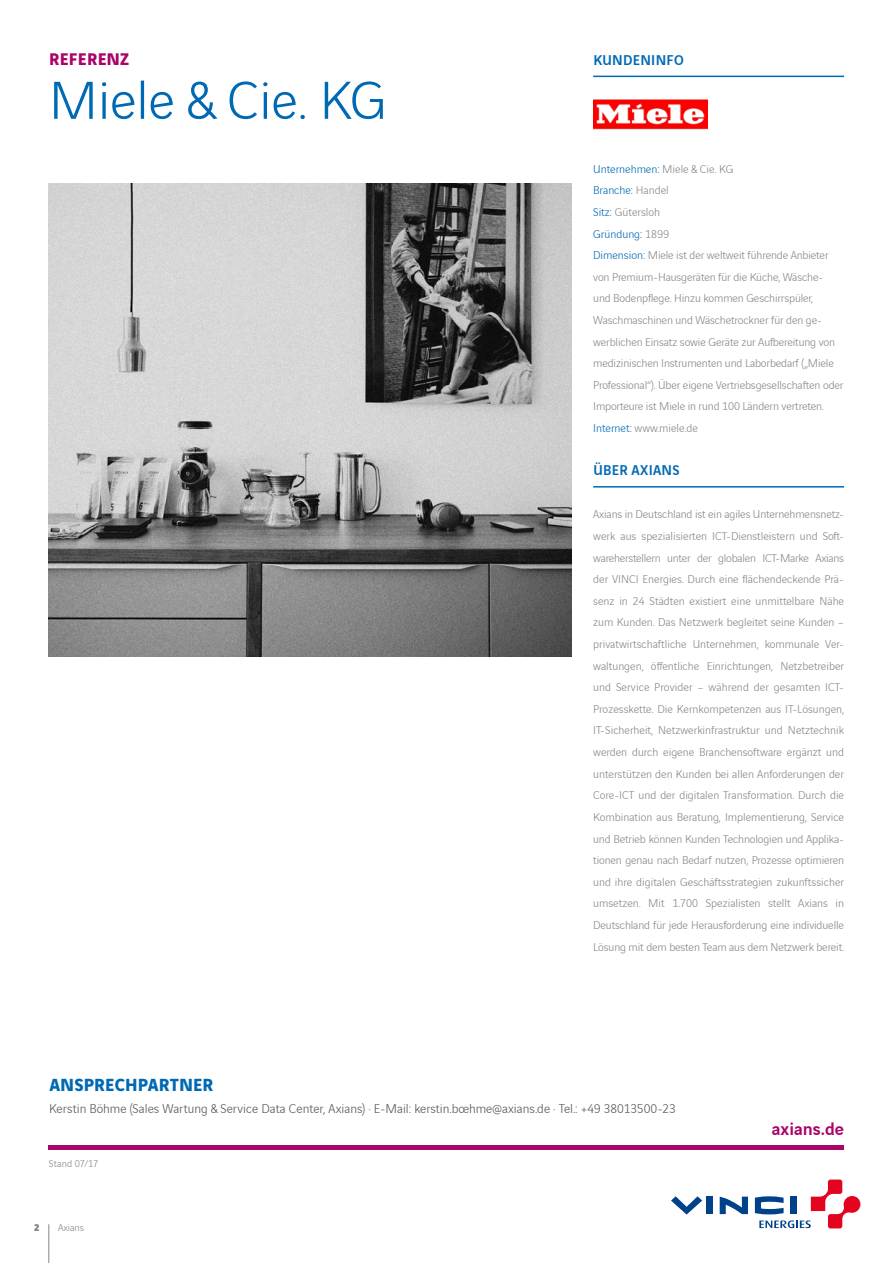
<style>
.page{position:relative;width:893px;height:1263px;background:#fff}
.page>*{position:absolute;margin:0;border:0;box-sizing:border-box;transform-origin:0 0}
.t1{font:300 57px "Vinci Sans";color:#0069b4}
.t2{font:700 18.75px "Vinci Sans";letter-spacing:.015em;color:#0069b4}
.t3{font:500 18.75px "Vinci Sans";color:#aa0469}
.t4{font:700 18px "Vinci Sans";letter-spacing:.02em;color:#aa0469}
.t5{font:500 15px "Vinci Sans";letter-spacing:.02em;color:#0069b4}
.t6{font:300 13.5px "Vinci Sans";color:#575756}
.t7{font:300 12px/21.6px "Vinci Sans";letter-spacing:-.01em;color:#878787;text-align:justify}
.t8{font:300 10.5px "Vinci Sans";color:#878787}
.t9{font:900 10.5px "Vinci Sans";color:#878787}
.s1{color:#0069b4}
</style>
<div class="page">
<hr style="left:48px;top:1224px;width:1px;height:39px;background:#878787">
<div style="left:706px;top:1196px;width:7px;height:18px;background:#004289"></div>
<svg style="left:720px;top:1196px;width:28px;height:18px"></svg>
<svg style="left:671px;top:1196px;width:31px;height:18px"></svg>
<svg style="left:755px;top:1179px;width:105px;height:49px"></svg>
<hr style="left:49px;top:1145px;width:795px;height:4px;background:#aa0469">
<img style="left:49px;top:184px;width:523px;height:472px">
<hr style="left:593px;top:486px;width:251px;height:2px;background:#0069b4">
<hr style="left:593px;top:76px;width:251px;height:1px;background:#0069b4">
<img style="left:593px;top:99px;width:114px;height:31px">
<h3 class="t4" style="left:49px;top:45px;width:82px">REFERENZ</h3>
<h1 class="t1" style="left:49px;top:59px;width:340px">Miele &amp; Cie. KG</h1>
<p class="t5" style="left:593px;top:48px;width:92px">KUNDENINFO</p>
<p class="t7" style="left:593px;top:157px;width:252px;text-align:left"><span class="s1">Unternehmen:</span> Miele &amp; Cie. KG<br><span class="s1">Branche:</span> Handel<br><span class="s1">Sitz:</span> Gütersloh<br><span class="s1">Gründung:</span> 1899<br><span class="s1">Dimension:</span> Miele ist der weltweit führende Anbieter von Premium-Hausgeräten für die Küche, Wäsche&shy;und Bodenpflege. Hinzu kommen Geschirrspüler, Waschmaschinen und Wäschetrockner für den ge&shy;werblichen Einsatz sowie Geräte zur Aufbereitung von medizinischen Instrumenten und Laborbedarf („Miele Professional“). Über eigene Vertriebsgesellschaften oder Importeure ist Miele in rund 100 Ländern vertreten.<br><span class="s1">Internet:</span> www.miele.de</p>
<p class="t5" style="left:593px;top:459px;width:88px">ÜBER AXIANS</p>
<p class="t7" style="left:593px;top:503px;width:252px">Axians in Deutschland ist ein agiles Unternehmensnetz&shy;werk aus spezialisierten ICT-Dienstleistern und Soft&shy;wareherstellern unter der globalen ICT-Marke Axians der VINCI Energies. Durch eine flächendeckende Prä&shy;senz in 24 Städten existiert eine unmittelbare Nähe zum Kunden. Das Netzwerk begleitet seine Kunden – privatwirtschaftliche Unternehmen, kommunale Ver&shy;waltungen, öffentliche Einrichtungen, Netzbetreiber und Service Provider – während der gesamten ICT-Prozesskette. Die Kernkompetenzen aus IT-Lösungen, IT-Sicherheit, Netzwerkinfrastruktur und Netztechnik werden durch eigene Branchensoftware ergänzt und unterstützen den Kunden bei allen Anforderungen der Core-ICT und der digitalen Transformation. Durch die Kombination aus Beratung, Implementierung, Service und Betrieb können Kunden Technologien und Applika&shy;tionen genau nach Bedarf nutzen, Prozesse optimieren und ihre digitalen Geschäftsstrategien zukunftssicher umsetzen. Mit 1.700 Spezialisten stellt Axians in Deutschland für jede Herausforderung eine individuelle Lösung mit dem besten Team aus dem Netzwerk bereit.</p>
<h2 class="t2" style="left:49px;top:1070px;width:165px">ANSPRECHPARTNER</h2>
<p class="t6" style="left:49px;top:1098px;width:628px">Kerstin Böhme (Sales Wartung &amp; Service Data Center, Axians) · E-Mail: kerstin.boehme@axians.de · Tel.: +49 38013500-23</p>
<p class="t8" style="left:49px;top:1155px;width:51px">Stand 07/17</p>
<p class="t9" style="left:34px;top:1219px;width:7px">2</p>
<p class="t8" style="left:58px;top:1220px;width:28px">Axians</p>
<h2 class="t3" style="left:772px;top:1114px;width:74px">axians.de</h2>
</div>
